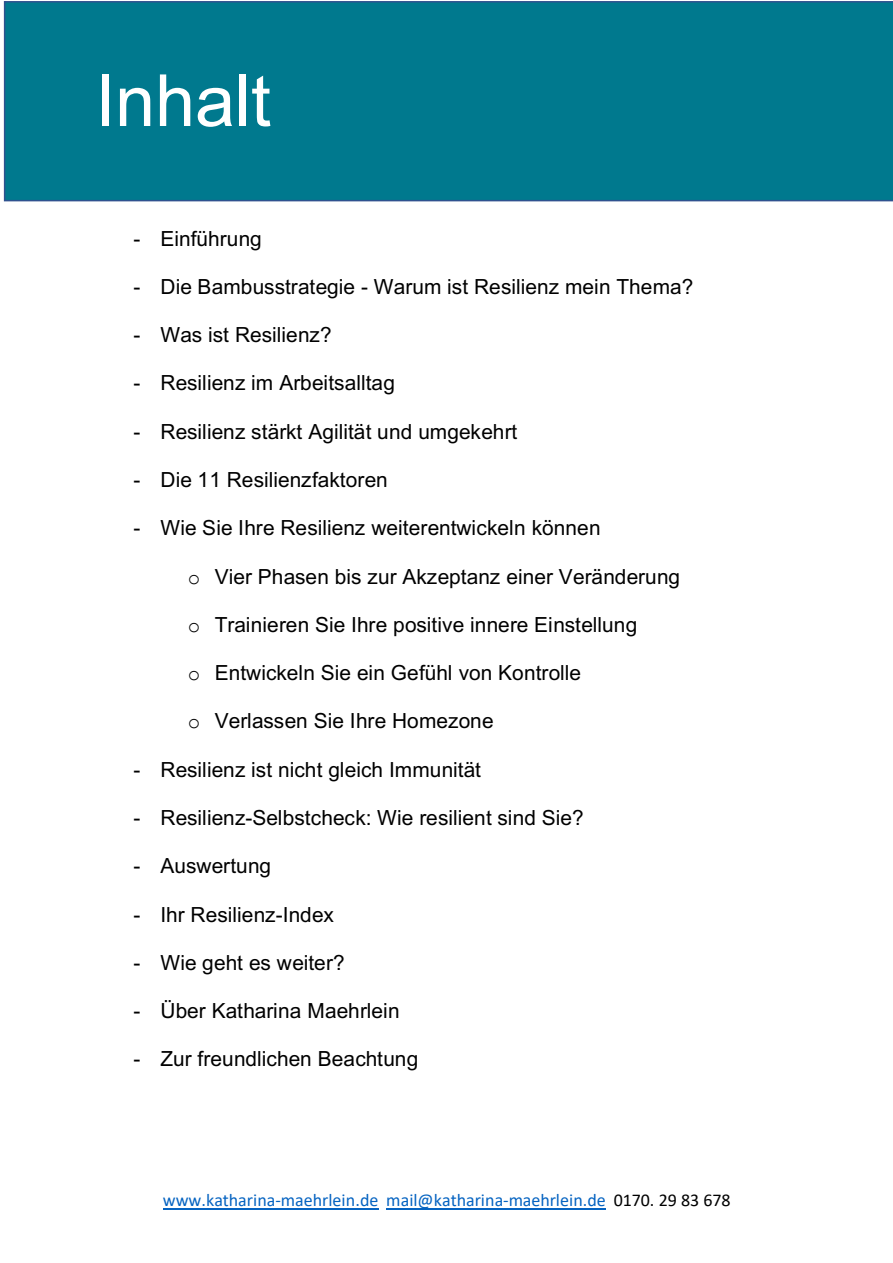
<style>
.page{position:relative;width:893px;height:1263px;background:#fff}
.page>*{position:absolute;margin:0;border:0;box-sizing:border-box;transform-origin:0 0}
.t1{font:72px "Arial";color:#fff}
.t2{font:20.85px "Arial";color:#000}
.t3{font:18px "Calibri";color:#0563c1}
.s1{font-family:"Courier New"}
.s2{color:#000}
</style>
<div class="page">
<hr style="left:163px;top:1208px;width:215px;height:1px;background:#0563c1">
<hr style="left:386px;top:1208px;width:220px;height:1px;background:#0563c1">
<div style="left:4px;top:1px;width:889px;height:200px;background:#00798e"></div>
<h1 class="t1" style="left:95px;top:61px;width:177px">Inhalt</h1>
<p class="t2" style="left:134px;top:227px;width:130px">- Einführung</p>
<p class="t2" style="left:134px;top:275px;width:561px">- Die Bambusstrategie - Warum ist Resilienz mein Thema?</p>
<p class="t2" style="left:134px;top:323px;width:200px">- Was ist Resilienz?</p>
<p class="t2" style="left:134px;top:371px;width:263px">- Resilienz im Arbeitsalltag</p>
<p class="t2" style="left:134px;top:420px;width:385px">- Resilienz stärkt Agilität und umgekehrt</p>
<p class="t2" style="left:134px;top:468px;width:256px">- Die 11 Resilienzfaktoren</p>
<p class="t2" style="left:134px;top:516px;width:469px">- Wie Sie Ihre Resilienz weiterentwickeln können</p>
<p class="t2" style="left:188px;top:565px;width:494px"><span class="s1">o</span> Vier Phasen bis zur Akzeptanz einer Veränderung</p>
<p class="t2" style="left:188px;top:613px;width:451px"><span class="s1">o</span> Trainieren Sie Ihre positive innere Einstellung</p>
<p class="t2" style="left:188px;top:661px;width:395px"><span class="s1">o</span> Entwickeln Sie ein Gefühl von Kontrolle</p>
<p class="t2" style="left:188px;top:709px;width:307px"><span class="s1">o</span> Verlassen Sie Ihre Homezone</p>
<p class="t2" style="left:134px;top:758px;width:349px">- Resilienz ist nicht gleich Immunität</p>
<p class="t2" style="left:134px;top:806px;width:452px">- Resilienz-Selbstcheck: Wie resilient sind Sie?</p>
<p class="t2" style="left:134px;top:854px;width:139px">- Auswertung</p>
<p class="t2" style="left:134px;top:903px;width:202px">- Ihr Resilienz-Index</p>
<p class="t2" style="left:134px;top:951px;width:213px">- Wie geht es weiter?</p>
<p class="t2" style="left:134px;top:999px;width:268px">- Über Katharina Maehrlein</p>
<p class="t2" style="left:134px;top:1047px;width:286px">- Zur freundlichen Beachtung</p>
<p class="t3" style="left:163px;top:1189px;width:569px">www.katharina-maehrlein.de mail@katharina-maehrlein.de <span class="s2">0170. 29 83 678</span></p>
</div>
